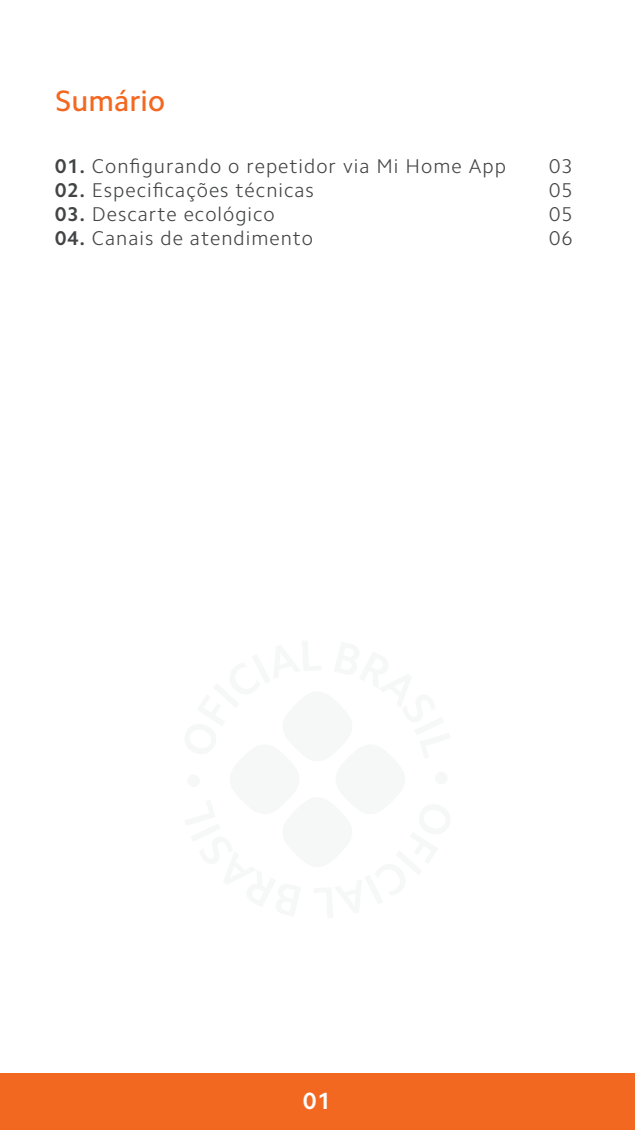
<style>
.page{position:relative;width:635px;height:1130px;background:#fff}
.page>*{position:absolute;margin:0;border:0;box-sizing:border-box;transform-origin:0 0}
.t1{font:500 29.6px "Camphor Pro";color:#f36821}
.t2{font:700 23.6px "Camphor Pro";color:#fff}
.t3{font:300 20px/24px "Camphor Pro";letter-spacing:.05em;color:#434445;text-align:justify}
.s1{font-weight:700}
</style>
<div class="page">
<div style="left:0;top:1073px;width:635px;height:56px;background:#f36821"></div>
<h1 class="t1" style="left:55px;top:83px;width:111px">Sumário</h1>
<p class="t3" style="left:55px;top:154px;width:452px"><span class="s1">01.</span> Configurando o repetidor via Mi Home App</p>
<p class="t3" style="left:55px;top:178px;width:260px"><span class="s1">02.</span> Especificações técnicas</p>
<p class="t3" style="left:55px;top:202px;width:221px"><span class="s1">03.</span> Descarte ecológico</p>
<p class="t3" style="left:55px;top:226px;width:259px"><span class="s1">04.</span> Canais de atendimento</p>
<p class="t3" style="left:549px;top:154px;width:25px">03<br>05<br>05<br>06</p>
<p class="t2" style="left:303px;top:1087px;width:29px">01</p>
</div>
